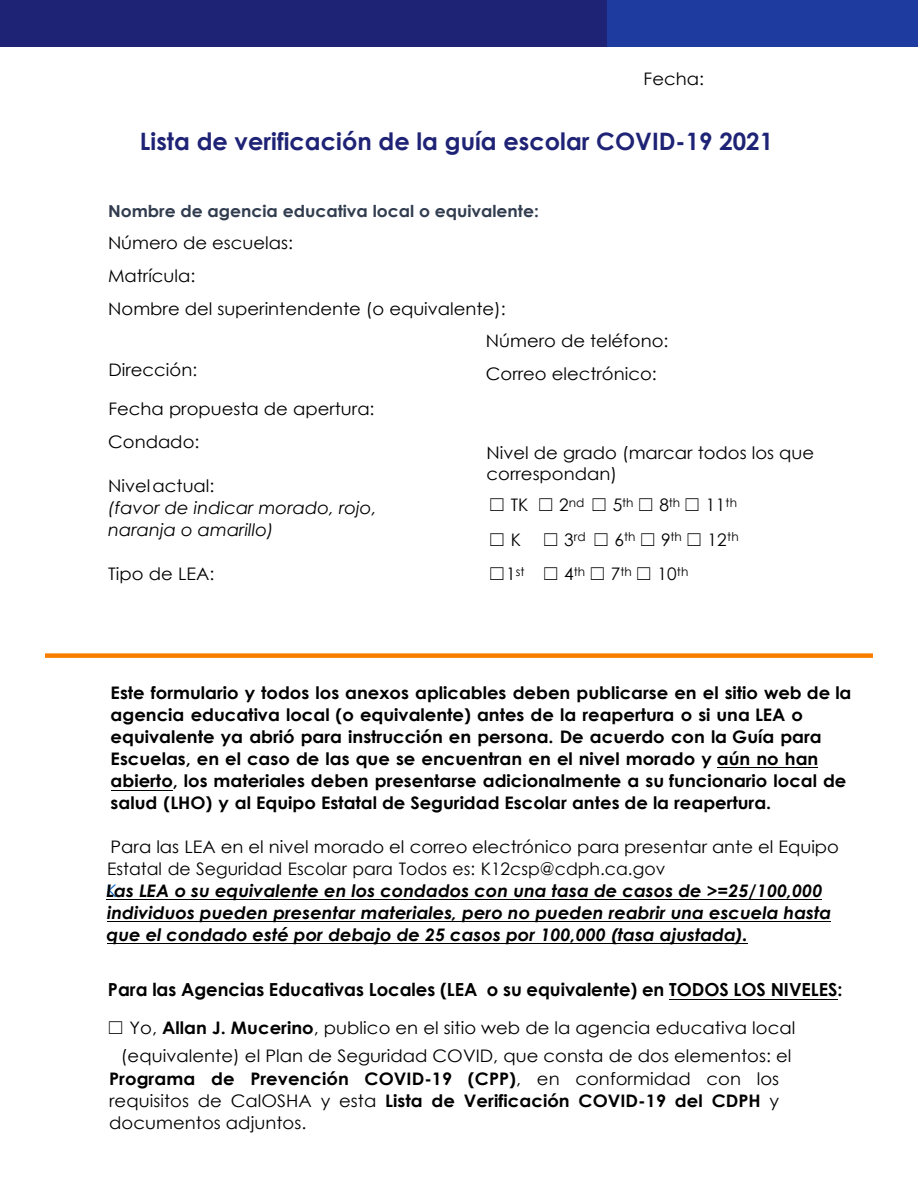
<style>
.page{position:relative;width:918px;height:1188px;background:#fff}
.page>*{position:absolute;margin:0;border:0;box-sizing:border-box;transform-origin:0 0}
.t1{font:700 24px "Century Gothic";color:#1f2375}
.t2{font:700 18px "Century Gothic";color:#000}
.t3{font:700 17.25px/22px "Century Gothic";color:#000;scale:1.04 1}
.t4{font:17.25px/32.5px "Century Gothic";color:#000;scale:1.04 1}
.t5{font:italic 700 17.25px/21.9px "Century Gothic";color:#000;scale:1.04 1}
.t6{font:italic 17.25px/22.2px "Century Gothic";color:#000;scale:1.04 1}
.t7{font:700 16.5px "Century Gothic";color:#313d4f;scale:1.04 1}
.t8{font:12px "Century Gothic";color:#000}
.s1{font-style:normal}
.s2{font-family:"MS Gothic";font-size:17.25px}
.s3{font-size:17.25px}
.s4{font-weight:700;font-style:italic}
.s5{font-weight:400;font-style:normal;color:#0562c1}
.s6{font-family:"MS Gothic"}
.s7{font-weight:700}
.s8{font-weight:400}
</style>
<div class="page">
<div style="left:607px;top:0;width:311px;height:46px;background:#1e3b9f"></div>
<div style="left:0;top:0;width:607px;height:46px;background:#1f2375"></div>
<div style="left:45px;top:653px;width:828px;height:5px;background:#f97e00"></div>
<hr style="left:717px;top:768px;width:101px;height:1px;background:#000">
<hr style="left:111px;top:790px;width:62px;height:1px;background:#000">
<hr style="left:107px;top:900px;width:715px;height:1px;background:#000">
<hr style="left:108px;top:921px;width:723px;height:1px;background:#000">
<hr style="left:107px;top:943px;width:641px;height:1px;background:#000">
<hr style="left:669px;top:999px;width:169px;height:1px;background:#000">
<p class="t4" style="left:644px;top:62px;width:60px">Fecha:</p>
<p class="t1" style="left:140px;top:123px;width:635px">Lista de verificación de la guía escolar COVID-19 2021</p>
<p class="t7" style="left:108px;top:199px;width:416px">Nombre de agencia educativa local o equivalente:</p>
<p class="t4" style="left:108px;top:227px;width:384px">Número de escuelas:<br>Matrícula:<br>Nombre del superintendente (o equivalente):</p>
<p class="t4" style="left:109px;top:353px;width:87px">Dirección:</p>
<p class="t4" style="left:108px;top:393px;width:258px">Fecha propuesta de apertura:<br>Condado:</p>
<p class="t6" style="left:108px;top:474px;width:260px"><span class="s1">Nivel actual:<br></span>(favor de indicar morado, rojo, naranja o amarillo)</p>
<p class="t4" style="left:108px;top:557px;width:104px">Tipo de LEA:</p>
<p class="t4" style="left:486px;top:324px;width:177px;line-height:33px">Número de teléfono:<br>Correo electrónico:</p>
<p class="t4" style="left:487px;top:442px;width:316px;line-height:20.7px">Nivel de grado (marcar todos los que correspondan)</p>
<p class="t8" style="left:488px;top:494px;width:251px"><span class="s2">☐</span> <span class="s3">TK</span> <span class="s2">☐</span> <span class="s3">2</span>nd <span class="s2">☐</span> <span class="s3">5</span>th <span class="s2">☐</span> <span class="s3">8</span>th <span class="s2">☐</span> <span class="s3">11</span>th</p>
<p class="t8" style="left:488px;top:529px;width:252px"><span class="s2">☐</span> <span class="s3">K</span> <span class="s2">☐</span> <span class="s3">3</span>rd <span class="s2">☐</span> <span class="s3">6</span>th <span class="s2">☐</span> <span class="s3">9</span>th <span class="s2">☐</span> <span class="s3">12</span>th</p>
<p class="t8" style="left:488px;top:563px;width:202px"><span class="s2">☐</span><span class="s3">1</span>st <span class="s2">☐</span> <span class="s3">4</span>th <span class="s2">☐</span> <span class="s3">7</span>th <span class="s2">☐</span> <span class="s3">10</span>th</p>
<h1 class="t3" style="left:111px;top:681px;width:714px">Este formulario y todos los anexos aplicables deben publicarse en el sitio web de la agencia educativa local (o equivalente) antes de la reapertura o si una LEA o equivalente ya abrió para instrucción en persona. De acuerdo con la Guía para Escuelas, en el caso de las que se encuentran en el nivel morado y aún no han abierto, los materiales deben presentarse adicionalmente a su funcionario local de salud (LHO) y al Equipo Estatal de Seguridad Escolar antes de la reapertura.</h1>
<h1 class="t4" style="left:106px;top:836px;width:706px;line-height:21.9px">Para las LEA en el nivel morado el correo electrónico para presentar ante el Equipo<br>Estatal de Seguridad Escolar para Todos es: K12csp@cdph.ca.gov<br><span class="s4">Las LEA o su equivalente en los condados con una tasa de casos de &gt;=25/100,000</span></h1>
<h1 class="t5" style="left:107px;top:879px;width:699px"><span class="s5">K<br></span>individuos pueden presentar materiales, pero no pueden reabrir una escuela hasta que el condado esté por debajo de 25 casos por 100,000 (tasa ajustada).</h1>
<h1 class="t2" style="left:108px;top:976px;width:736px">Para las Agencias Educativas Locales (LEA o su equivalente) en TODOS LOS NIVELES:</h1>
<p class="t4" style="left:107px;top:1013px;width:664px;line-height:28.3px;text-align:right"><span class="s6">☐</span> Yo, <span class="s7">Allan J. Mucerino</span>, publico en el sitio web de la agencia educativa local (equivalente) el Plan de Seguridad COVID, que consta de dos elementos: el</p>
<p class="t3" style="left:109px;top:1067px;width:646px;text-align:justify">Programa de Prevención COVID-19 (CPP)<span class="s8">, en conformidad con los requisitos de CalOSHA y esta</span> Lista de Verificación COVID-19 del CDPH <span class="s8">y documentos adjuntos.</span></p>
</div>
